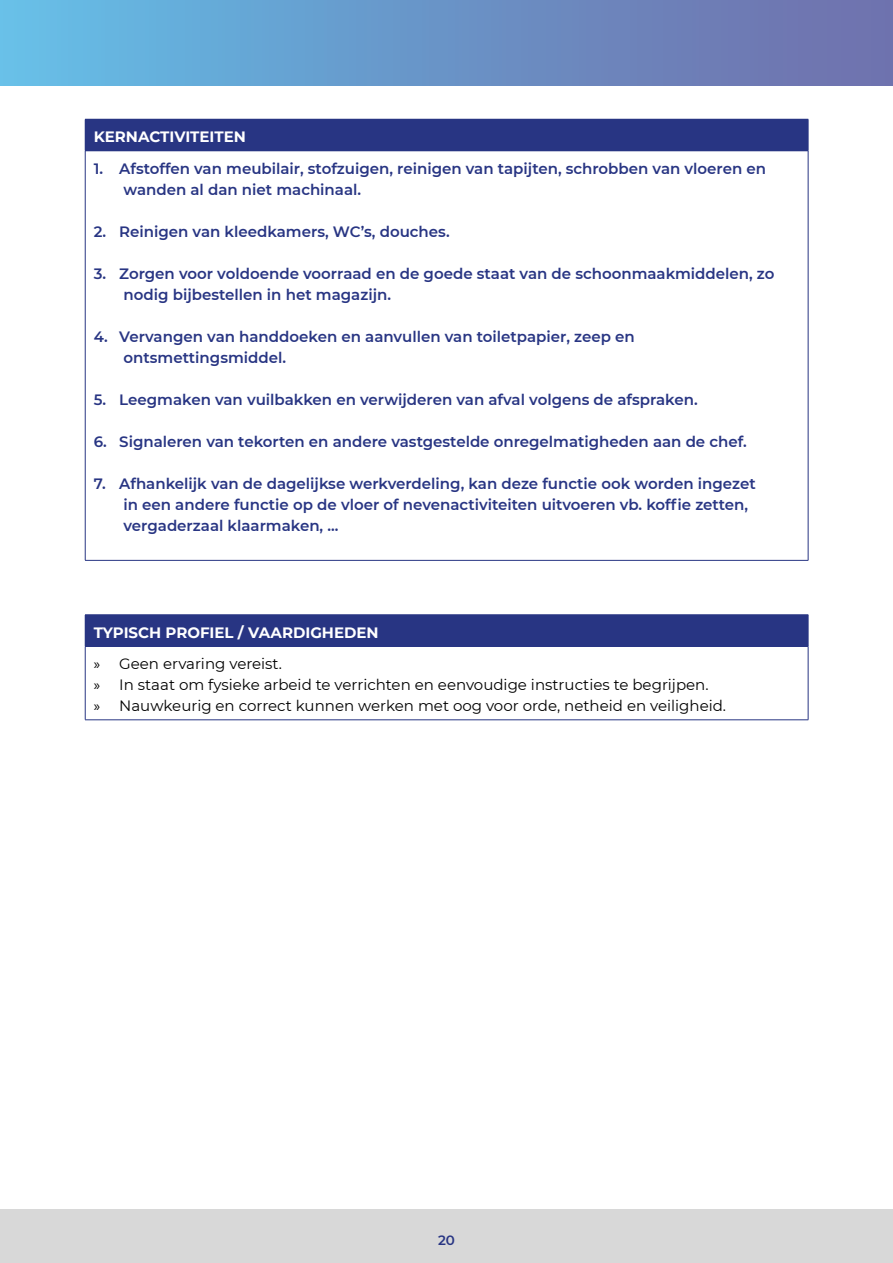
<style>
.page{position:relative;width:893px;height:1263px;background:#fff}
.page>*{position:absolute;margin:0;border:0;box-sizing:border-box;transform-origin:0 0}
.t1{font:600 15px/21px "Montserrat";color:#283583}
.t2{font:15px/21px "Montserrat";color:#000}
.t3{font:700 15px/31.5px "Montserrat";color:#fff}
.t4{font:600 13.5px "Montserrat";color:#283583}
.s1{font-family:"Myriad Pro";font-weight:400;color:#000}
.s2{font-weight:400;color:#000}
.s3{font-family:"Myriad Pro"}
</style>
<div class="page">
<div style="left:0;top:0;width:893px;height:85px;background:linear-gradient(to right,#64bee7,#6f6daa)"></div>
<div style="left:0;top:1210px;width:893px;height:53px;background:#d8d8d8"></div>
<div style="left:85px;top:119px;width:723px;height:32px;background:#283583"></div>
<hr style="left:808px;top:119px;width:1px;height:32px;background:#283583">
<hr style="left:85px;top:151px;width:723px;height:1px;background:#283583">
<hr style="left:85px;top:151px;width:1px;height:409px;background:#283583">
<hr style="left:808px;top:151px;width:1px;height:409px;background:#283583">
<hr style="left:85px;top:560px;width:723px;height:1px;background:#283583">
<div style="left:85px;top:615px;width:723px;height:31px;background:#283583"></div>
<hr style="left:85px;top:614px;width:723px;height:1px;background:#283583">
<hr style="left:808px;top:615px;width:1px;height:31px;background:#283583">
<hr style="left:85px;top:646px;width:723px;height:1px;background:#283583">
<hr style="left:85px;top:646px;width:1px;height:74px;background:#283583">
<hr style="left:808px;top:646px;width:1px;height:74px;background:#283583">
<hr style="left:85px;top:719px;width:723px;height:1px;background:#283583">
<p class="t3" style="left:94px;top:120px;width:154px">KERNACTIVITEITEN</p>
<p class="t1" style="left:123px;top:157px;width:644px;text-indent:-30px">1. Afstoffen van meubilair, stofzuigen, reinigen van tapijten, schrobben van vloeren en wanden al dan niet machinaal.</p>
<p class="t1" style="left:94px;top:220px;width:357px">2. Reinigen van kleedkamers, WC’s, douches.</p>
<p class="t1" style="left:123px;top:262px;width:652px;text-indent:-30px">3. Zorgen voor voldoende voorraad en de goede staat van de schoonmaakmiddelen, zo nodig bijbestellen in het magazijn.</p>
<p class="t1" style="left:123px;top:325px;width:513px;text-indent:-30px">4. Vervangen van handdoeken en aanvullen van toiletpapier, zeep en ontsmettingsmiddel.</p>
<p class="t1" style="left:94px;top:388px;width:605px">5. Leegmaken van vuilbakken en verwijderen van afval volgens de afspraken.</p>
<p class="t1" style="left:94px;top:430px;width:655px">6. Signaleren van tekorten en andere vastgestelde onregelmatigheden aan de chef.</p>
<p class="t1" style="left:123px;top:472px;width:634px;text-indent:-30px">7. Afhankelijk van de dagelijkse werkverdeling, kan deze functie ook worden ingezet in een andere functie op de vloer of nevenactiviteiten uitvoeren vb. koffie zetten, vergaderzaal klaarmaken, ...</p>
<p class="t3" style="left:94px;top:616px;width:286px">TYPISCH PROFIEL / VAARDIGHEDEN <span class="s1">»</span> <span class="s2">Geen ervaring vereist.</span></p>
<p class="t2" style="left:94px;top:674px;width:634px"><span class="s3">»</span> In staat om fysieke arbeid te verrichten en eenvoudige instructies te begrijpen.<br><span class="s3">»</span> Nauwkeurig en correct kunnen werken met oog voor orde, netheid en veiligheid.</p>
<p class="t4" style="left:438px;top:1230px;width:18px">20</p>
</div>
